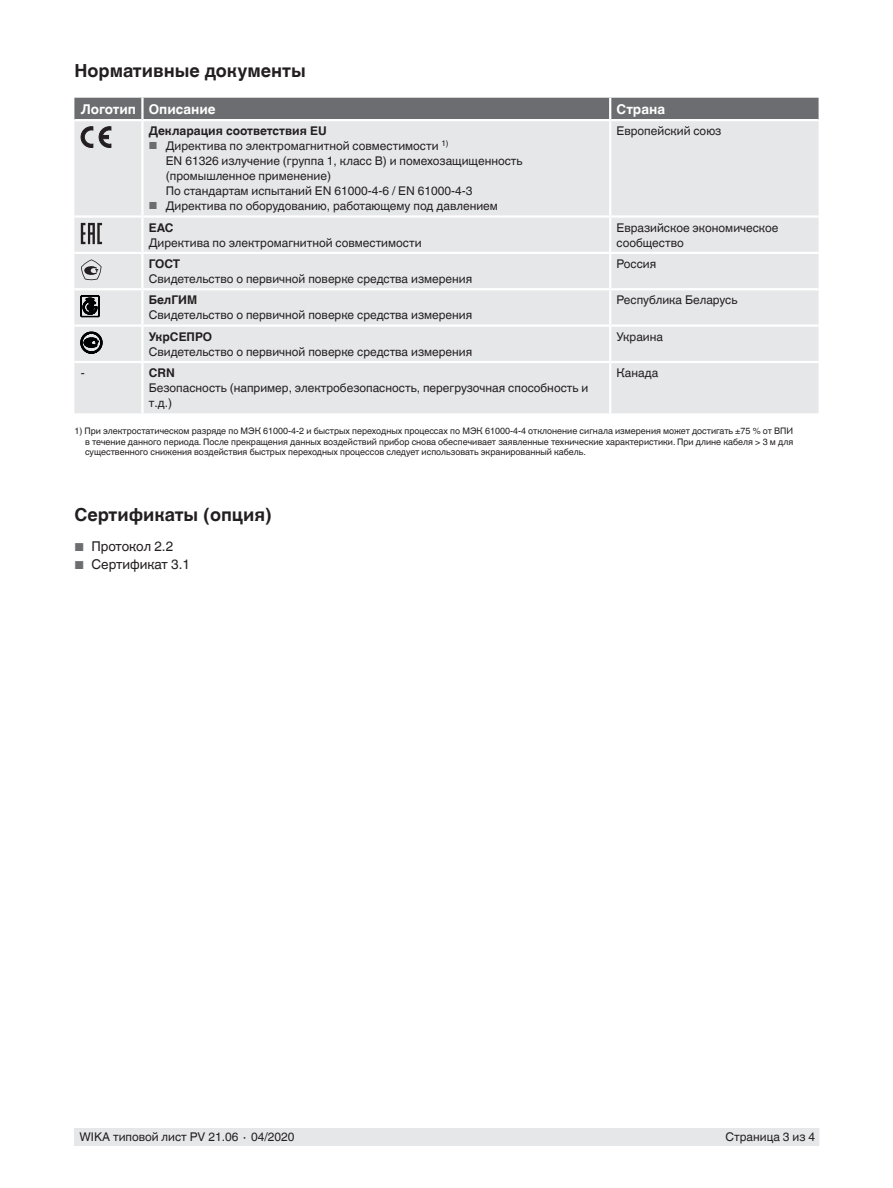
<style>
.page{position:relative;width:893px;height:1188px;background:#fff}
.page>*{position:absolute;margin:0;border:0;box-sizing:border-box;transform-origin:0 0}
.t1{font:700 18px "Helvetica World";color:#231f20}
.t2{font:13.5px "Helvetica World";color:#231f20}
.t3{font:700 13.5px "Helvetica World";color:#fff}
.t4{font:12px/15px "Helvetica World";color:#231f20}
.t5{font:700 12px "Helvetica World";color:#231f20}
.t6{font:9px/10.5px "Helvetica World";color:#231f20;text-align:justify}
.s1{font-size:10.2px;color:#6c6d70}
.s2{font-size:11.55px;color:#6c6d70}
</style>
<div class="page">
<div style="left:75px;top:1128px;width:744px;height:17px;background:#e6e7e9"></div>
<div style="left:74px;top:98px;width:745px;height:21px;background:#6c6d70"></div>
<div style="left:74px;top:121px;width:745px;height:292px;background:#e6e7e9"></div>
<hr style="left:142px;top:215px;width:468px;height:3px;background:#fff">
<hr style="left:142px;top:252px;width:468px;height:2px;background:#fff">
<hr style="left:142px;top:361px;width:468px;height:2px;background:#fff">
<hr style="left:141px;top:290px;width:3px;height:34px;background:#fff">
<hr style="left:609px;top:290px;width:2px;height:34px;background:#fff">
<hr style="left:142px;top:324px;width:468px;height:3px;background:#fff">
<hr style="left:141px;top:327px;width:3px;height:34px;background:#fff">
<hr style="left:610px;top:324px;width:209px;height:3px;background:#fff">
<hr style="left:609px;top:327px;width:2px;height:34px;background:#fff">
<hr style="left:74px;top:324px;width:68px;height:3px;background:#fff">
<hr style="left:74px;top:288px;width:68px;height:2px;background:#fff">
<hr style="left:142px;top:288px;width:468px;height:2px;background:#fff">
<hr style="left:610px;top:288px;width:209px;height:2px;background:#fff">
<hr style="left:74px;top:215px;width:68px;height:3px;background:#fff">
<hr style="left:74px;top:361px;width:68px;height:2px;background:#fff">
<hr style="left:610px;top:215px;width:209px;height:3px;background:#fff">
<hr style="left:610px;top:361px;width:209px;height:2px;background:#fff">
<hr style="left:610px;top:252px;width:209px;height:2px;background:#fff">
<hr style="left:74px;top:252px;width:68px;height:2px;background:#fff">
<hr style="left:609px;top:121px;width:2px;height:94px;background:#fff">
<hr style="left:141px;top:121px;width:3px;height:94px;background:#fff">
<hr style="left:141px;top:98px;width:3px;height:21px;background:#fff">
<hr style="left:609px;top:98px;width:2px;height:21px;background:#fff">
<hr style="left:609px;top:218px;width:2px;height:34px;background:#fff">
<hr style="left:609px;top:254px;width:2px;height:34px;background:#fff">
<hr style="left:609px;top:363px;width:2px;height:50px;background:#fff">
<hr style="left:141px;top:218px;width:3px;height:34px;background:#fff">
<hr style="left:141px;top:254px;width:3px;height:34px;background:#fff">
<hr style="left:141px;top:363px;width:3px;height:50px;background:#fff">
<svg style="left:81px;top:127px;width:12px;height:21px"></svg>
<svg style="left:99px;top:127px;width:12px;height:21px"></svg>
<svg style="left:81px;top:223px;width:21px;height:21px"></svg>
<svg style="left:81px;top:259px;width:20px;height:22px"></svg>
<svg style="left:81px;top:296px;width:18px;height:21px"></svg>
<svg style="left:81px;top:332px;width:21px;height:21px"></svg>
<h1 class="t1" style="left:74px;top:60px;width:233px">Нормативные документы</h1>
<p class="t3" style="left:81px;top:101px;width:136px">Логотип Описание</p>
<p class="t3" style="left:617px;top:101px;width:50px">Страна</p>
<p class="t5" style="left:149px;top:124px;width:179px">Декларация соответствия EU</p>
<p class="t4" style="left:166px;top:138px;width:358px;text-indent:-17px"><span class="s1">■</span> Директива по электромагнитной совместимости <sup>1)<br></sup>EN 61326 излучение (группа 1, класс B) и помехозащищенность (промышленное применение)<br>По стандартам испытаний EN 61000-4-6 / EN 61000-4-3</p>
<p class="t4" style="left:149px;top:198px;width:351px"><span class="s1">■</span> Директива по оборудованию, работающему под давлением</p>
<p class="t4" style="left:617px;top:123px;width:106px">Европейский союз</p>
<p class="t5" style="left:149px;top:220px;width:26px">EAC</p>
<p class="t4" style="left:149px;top:235px;width:274px">Директива по электромагнитной совместимости</p>
<p class="t4" style="left:617px;top:220px;width:163px">Евразийское экономическое сообщество</p>
<p class="t5" style="left:149px;top:257px;width:33px">ГОСТ</p>
<p class="t4" style="left:149px;top:271px;width:325px">Свидетельство о первичной поверке средства измерения</p>
<p class="t4" style="left:617px;top:256px;width:41px">Россия</p>
<p class="t5" style="left:149px;top:293px;width:50px">БелГИМ</p>
<p class="t4" style="left:149px;top:308px;width:325px">Свидетельство о первичной поверке средства измерения</p>
<p class="t4" style="left:617px;top:293px;width:122px">Республика Беларусь</p>
<p class="t5" style="left:149px;top:329px;width:65px">УкрСЕПРО</p>
<p class="t4" style="left:149px;top:344px;width:325px">Свидетельство о первичной поверке средства измерения</p>
<p class="t4" style="left:617px;top:329px;width:48px">Украина</p>
<p class="t4" style="left:81px;top:365px;width:5px">-</p>
<p class="t5" style="left:149px;top:366px;width:27px">CRN</p>
<p class="t4" style="left:149px;top:380px;width:441px">Безопасность (например, электробезопасность, перегрузочная способность и т.д.)</p>
<p class="t4" style="left:617px;top:365px;width:43px">Канада</p>
<p class="t6" style="left:85px;top:426px;width:710px;text-indent:-11px">1) При электростатическом разряде по МЭК 61000-4-2 и быстрых переходных процессах по МЭК 61000-4-4 отклонение сигнала измерения может достигать ±75 % от ВПИ в течение данного периода. После прекращения данных воздействий прибор снова обеспечивает заявленные технические характеристики. При длине кабеля &gt; 3 м для существенного снижения воздействия быстрых переходных процессов следует использовать экранированный кабель.</p>
<h1 class="t1" style="left:74px;top:505px;width:199px">Сертификаты (опция)</h1>
<p class="t2" style="left:74px;top:539px;width:100px"><span class="s2">■</span> Протокол 2.2</p>
<p class="t2" style="left:74px;top:557px;width:117px"><span class="s2">■</span> Сертификат 3.1</p>
<p class="t4" style="left:80px;top:1130px;width:217px">WIKA типовой лист PV 21.06 ∙ 04/2020</p>
<p class="t4" style="left:725px;top:1130px;width:91px">Страница 3 из 4</p>
</div>
